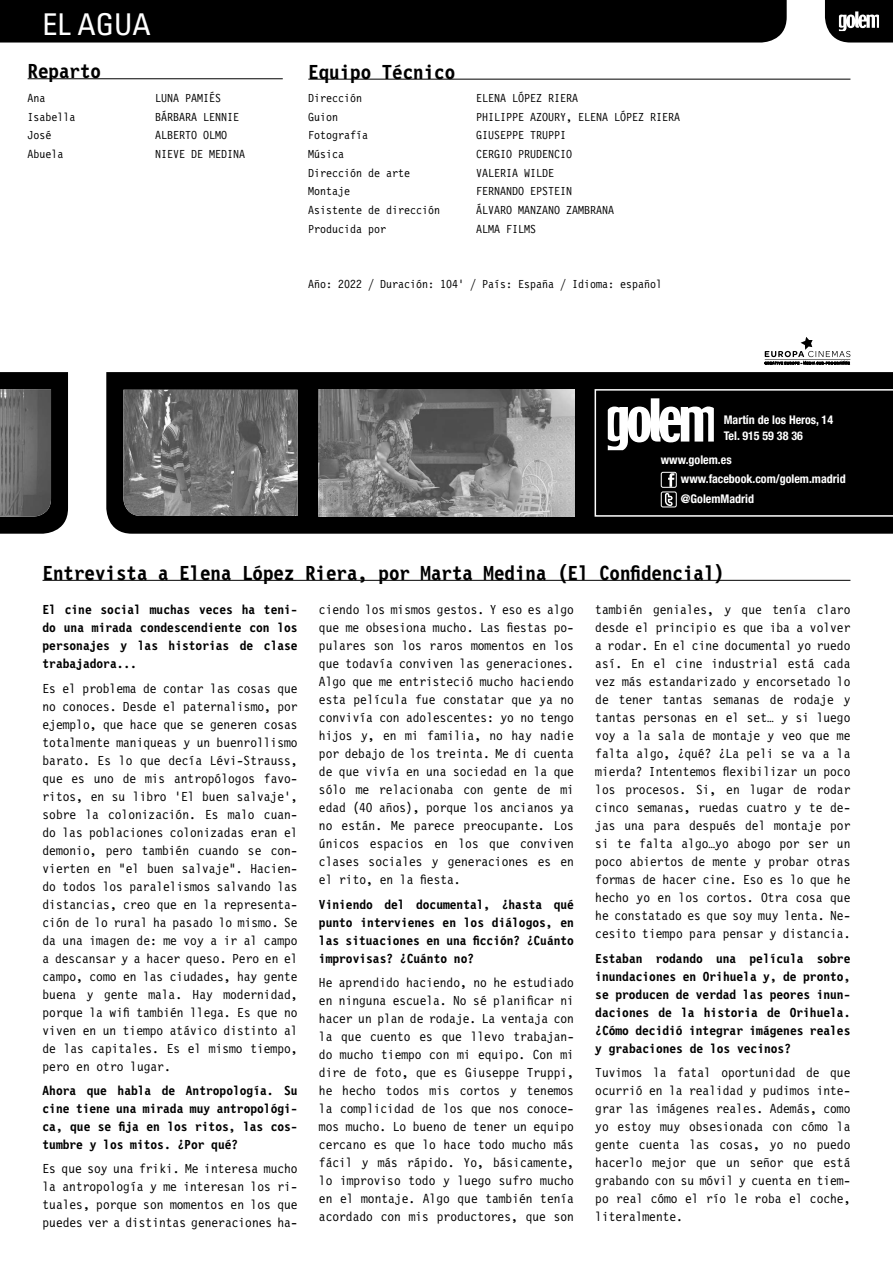
<style>
.page{position:relative;width:893px;height:1263px;background:#fff}
.page>*{position:absolute;margin:0;border:0;box-sizing:border-box;transform-origin:0 0}
.t1{font:condensed 30px "Univers";color:#fff}
.t2{font:700 21px "Letter Gothic 12 Pitch BT";color:#000}
.t3{font:13.5px/18px "Letter Gothic 12 Pitch BT";color:#000;text-align:justify}
.t4{font:700 13.5px/18px "Letter Gothic 12 Pitch BT";color:#000;text-align:justify}
.t5{font:12px "Letter Gothic 12 Pitch BT";color:#000}
.t6{font:700 condensed 12px/19.5px "Helvetica Neue";color:#fff}
</style>
<div class="page">
<svg style="left:106px;top:372px;width:787px;height:162px;background:#070707"></svg>
<div style="left:0;top:0;width:787px;height:43px;background:#000"></div>
<hr style="left:308px;top:79px;width:542px;height:1px;background:#000">
<hr style="left:43px;top:580px;width:807px;height:1px;background:#000">
<img style="left:123px;top:390px;width:175px;height:126px">
<img style="left:319px;top:390px;width:255px;height:126px">
<div style="left:0;top:372px;width:68px;height:162px;background:#000"></div>
<img style="left:0;top:389px;width:51px;height:128px">
<svg style="left:825px;top:0;width:68px;height:43px;background:#323232"></svg>
<svg style="left:595px;top:389px;width:298px;height:128px;background:#1c1c1c"></svg>
<svg style="left:765px;top:337px;width:85px;height:28px"></svg>
<hr style="left:28px;top:78px;width:255px;height:1px;background:#000">
<h1 class="t1" style="left:43px;top:6px;width:110px">EL AGUA</h1>
<h2 class="t2" style="left:28px;top:60px;width:75px">Reparto</h2>
<p class="t5" style="left:28px;top:91px;width:19px">Ana</p>
<p class="t5" style="left:155px;top:91px;width:67px">LUNA PAMIÉS</p>
<p class="t5" style="left:28px;top:110px;width:50px">Isabella</p>
<p class="t5" style="left:155px;top:110px;width:85px">BÁRBARA LENNIE</p>
<p class="t5" style="left:28px;top:129px;width:26px">José</p>
<p class="t5" style="left:155px;top:129px;width:73px">ALBERTO OLMO</p>
<p class="t5" style="left:28px;top:147px;width:38px">Abuela</p>
<p class="t5" style="left:155px;top:147px;width:91px">NIEVE DE MEDINA</p>
<h2 class="t2" style="left:308px;top:61px;width:148px">Equipo Técnico</h2>
<p class="t5" style="left:308px;top:91px;width:55px">Dirección</p>
<p class="t5" style="left:476px;top:91px;width:103px">ELENA LÓPEZ RIERA</p>
<p class="t5" style="left:308px;top:110px;width:31px">Guion</p>
<p class="t5" style="left:476px;top:110px;width:205px">PHILIPPE AZOURY, ELENA LÓPEZ RIERA</p>
<p class="t5" style="left:308px;top:129px;width:61px">Fotografía</p>
<p class="t5" style="left:476px;top:129px;width:91px">GIUSEPPE TRUPPI</p>
<p class="t5" style="left:308px;top:147px;width:37px">Música</p>
<p class="t5" style="left:476px;top:147px;width:97px">CERGIO PRUDENCIO</p>
<p class="t5" style="left:308px;top:166px;width:103px">Dirección de arte</p>
<p class="t5" style="left:476px;top:166px;width:79px">VALERIA WILDE</p>
<p class="t5" style="left:308px;top:185px;width:43px">Montaje</p>
<p class="t5" style="left:476px;top:185px;width:97px">FERNANDO EPSTEIN</p>
<p class="t5" style="left:308px;top:203px;width:133px">Asistente de dirección</p>
<p class="t5" style="left:476px;top:203px;width:139px">ÁLVARO MANZANO ZAMBRANA</p>
<p class="t5" style="left:308px;top:222px;width:79px">Producida por</p>
<p class="t5" style="left:476px;top:222px;width:61px">ALMA FILMS</p>
<p class="t5" style="left:308px;top:278px;width:355px">Año: 2022 / Duración: 104’ / País: España / Idioma: español</p>
<p class="t6" style="left:724px;top:411px;width:111px;line-height:16.5px">Martín de los Heros, 14<br>Tel. 915 59 38 36</p>
<p class="t6" style="left:681px;top:450px;width:166px;text-indent:-20px">www.golem.es www.facebook.com/golem.madrid @GolemMadrid</p>
<h2 class="t2" style="left:43px;top:561px;width:684px">Entrevista a Elena López Riera, por Marta Medina (El Confidencial)</h2>
<p class="t4" style="left:43px;top:601px;width:257px">El cine social muchas veces ha teni&shy;do una mirada condescendiente con los personajes y las historias de clase trabajadora...</p>
<p class="t3" style="left:43px;top:679px;width:257px">Es el problema de contar las cosas que no conoces. Desde el paternalismo, por ejemplo, que hace que se generen cosas totalmente maniqueas y un buenrollismo barato. Es lo que decía Lévi-Strauss, que es uno de mis antropólogos favo&shy;ritos, en su libro ‘El buen salvaje’, sobre la colonización. Es malo cuan&shy;do las poblaciones colonizadas eran el demonio, pero también cuando se con&shy;vierten en “el buen salvaje”. Hacien&shy;do todos los paralelismos salvando las distancias, creo que en la representa&shy;ción de lo rural ha pasado lo mismo. Se da una imagen de: me voy a ir al campo a descansar y a hacer queso. Pero en el campo, como en las ciudades, hay gente buena y gente mala. Hay modernidad, porque la wifi también llega. Es que no viven en un tiempo atávico distinto al de las capitales. Es el mismo tiempo, pero en otro lugar.</p>
<p class="t4" style="left:43px;top:1082px;width:257px">Ahora que habla de Antropología. Su cine tiene una mirada muy antropológi&shy;ca, que se fija en los ritos, las cos&shy;tumbre y los mitos. ¿Por qué?</p>
<p class="t3" style="left:43px;top:1160px;width:257px">Es que soy una friki. Me interesa mucho la antropología y me interesan los ri&shy;tuales, porque son momentos en los que puedes ver a distintas generaciones ha-</p>
<p class="t3" style="left:319px;top:601px;width:257px">ciendo los mismos gestos. Y eso es algo que me obsesiona mucho. Las fiestas po&shy;pulares son los raros momentos en los que todavía conviven las generaciones.<br>Algo que me entristeció mucho haciendo esta película fue constatar que ya no convivía con adolescentes: yo no tengo hijos y, en mi familia, no hay nadie por debajo de los treinta. Me di cuenta de que vivía en una sociedad en la que sólo me relacionaba con gente de mi edad (40 años), porque los ancianos ya no están. Me parece preocupante. Los únicos espacios en los que conviven clases sociales y generaciones es en el rito, en la fiesta.</p>
<p class="t4" style="left:319px;top:896px;width:257px">Viniendo del documental, ¿hasta qué punto intervienes en los diálogos, en las situaciones en una ficción? ¿Cuánto improvisas? ¿Cuánto no?</p>
<p class="t3" style="left:319px;top:974px;width:257px">He aprendido haciendo, no he estudiado en ninguna escuela. No sé planificar ni hacer un plan de rodaje. La ventaja con la que cuento es que llevo trabajan&shy;do mucho tiempo con mi equipo. Con mi dire de foto, que es Giuseppe Truppi, he hecho todos mis cortos y tenemos la complicidad de los que nos conoce&shy;mos mucho. Lo bueno de tener un equipo cercano es que lo hace todo mucho más fácil y más rápido. Yo, básicamente, lo improviso todo y luego sufro mucho en el montaje. Algo que también tenía acordado con mis productores, que son</p>
<p class="t3" style="left:595px;top:601px;width:257px">también geniales, y que tenía claro desde el principio es que iba a volver a rodar. En el cine documental yo ruedo así. En el cine industrial está cada vez más estandarizado y encorsetado lo de tener tantas semanas de rodaje y tantas personas en el set… y si luego voy a la sala de montaje y veo que me falta algo, ¿qué? ¿La peli se va a la mierda? Intentemos flexibilizar un poco los procesos. Si, en lugar de rodar cinco semanas, ruedas cuatro y te de&shy;jas una para después del montaje por si te falta algo…yo abogo por ser un poco abiertos de mente y probar otras formas de hacer cine. Eso es lo que he hecho yo en los cortos. Otra cosa que he constatado es que soy muy lenta. Ne&shy;cesito tiempo para pensar y distancia.</p>
<p class="t4" style="left:595px;top:950px;width:257px">Estaban rodando una película sobre inundaciones en Orihuela y, de pronto, se producen de verdad las peores inun&shy;daciones de la historia de Orihuela. ¿Cómo decidió integrar imágenes reales y grabaciones de los vecinos?</p>
<p class="t3" style="left:595px;top:1064px;width:257px">Tuvimos la fatal oportunidad de que ocurrió en la realidad y pudimos inte&shy;grar las imágenes reales. Además, como yo estoy muy obsesionada con cómo la gente cuenta las cosas, yo no puedo hacerlo mejor que un señor que está grabando con su móvil y cuenta en tiem&shy;po real cómo el río le roba el coche, literalmente.</p>
</div>
